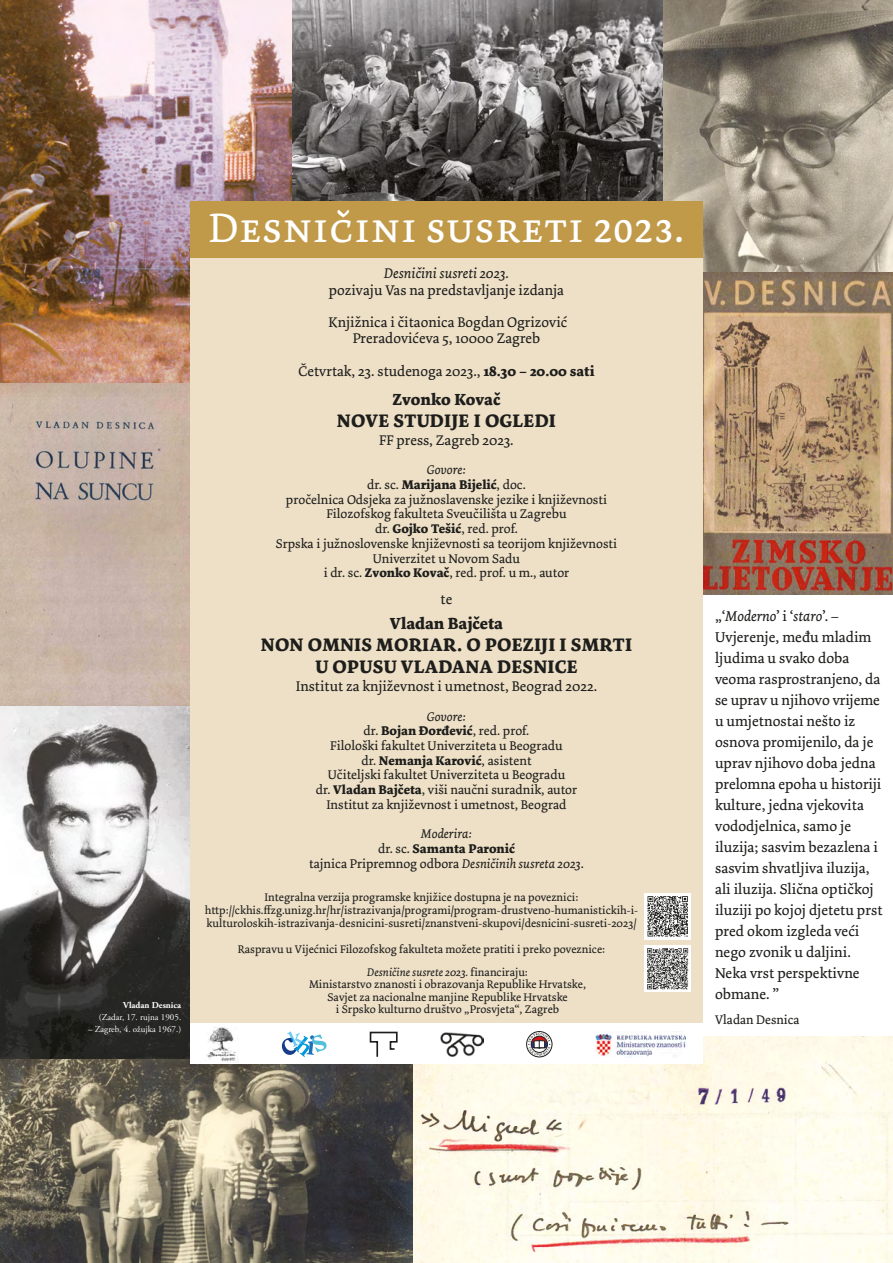
<style>
.page{position:relative;width:893px;height:1263px;background:#fff}
.page>*{position:absolute;margin:0;border:0;box-sizing:border-box;transform-origin:0 0}
.t1{font:43.2px "Dolly Pro Regular Small Caps";color:#fff}
.t2{font:700 19.2px/22px "Dolly Pro";letter-spacing:.01em;color:#1d1d1b;text-align:center}
.t3{font:700 16.95px "Dolly Pro";color:#1d1d1b}
.t4{font:15px/21px "Dolly Pro";color:#1d1d1b}
.t5{font:14.7px/16.2px "Dolly Pro";color:#1d1d1b;text-align:center}
.t6{font:italic 14.7px "Dolly Pro";color:#1d1d1b}
.t7{font:13.2px/14.7px "Dolly Pro";color:#1d1d1b;text-align:center}
.t8{font:italic 13.2px/14.7px "Dolly Pro";color:#1d1d1b;text-align:center}
.t9{font:11.7px/12.3px "Dolly Pro";color:#1d1d1b;text-align:center}
.t10{font:9.15px "Adobe Garamond Pro";color:#fff}
.t11{font:700 9.15px "Adobe Garamond Pro";color:#fff}
.s1{font-weight:700}
.s2{font-style:italic}
.s3{font-style:normal}
.s4{font-weight:700;font-style:normal}
</style>
<div class="page">
<img style="left:413px;top:1036px;width:480px;height:227px">
<img style="left:0;top:705px;width:190px;height:354px">
<img style="left:0;top:1059px;width:413px;height:204px">
<img style="left:0;top:383px;width:190px;height:322px">
<img style="left:292px;top:0;width:372px;height:201px">
<img style="left:664px;top:0;width:229px;height:273px">
<img style="left:0;top:0;width:292px;height:383px">
<img style="left:703px;top:273px;width:190px;height:322px">
<div style="left:190px;top:210px;width:513px;height:854px;background:#eee0c7"></div>
<div style="left:190px;top:201px;width:513px;height:57px;background:#c09949"></div>
<div style="left:644px;top:945px;width:47px;height:47px;background:#fff"></div>
<svg style="left:647px;top:948px;width:41px;height:41px;background:#90908f"></svg>
<div style="left:644px;top:893px;width:47px;height:47px;background:#fff"></div>
<svg style="left:647px;top:896px;width:41px;height:40px;background:#8d8d8c"></svg>
<div style="left:190px;top:1024px;width:513px;height:40px;background:#fff"></div>
<svg style="left:282px;top:1031px;width:45px;height:26px"></svg>
<svg style="left:526px;top:1031px;width:26px;height:26px"></svg>
<img style="left:206px;top:1027px;width:31px;height:34px">
<img style="left:441px;top:1032px;width:42px;height:24px">
<img style="left:595px;top:1031px;width:91px;height:26px">
<svg style="left:369px;top:1031px;width:29px;height:26px"></svg>
<p class="t11" style="left:123px;top:1000px;width:60px">Vladan Desnica</p>
<p class="t10" style="left:99px;top:1011px;width:84px">(Zadar, 17. rujna 1905.</p>
<p class="t10" style="left:88px;top:1023px;width:95px">– Zagreb, 4. ožujka 1967.)</p>
<h1 class="t1" style="left:209px;top:200px;width:477px">Desničini susreti 2023.</h1>
<p class="t6" style="left:384px;top:264px;width:126px">Desničini susreti 2023.</p>
<p class="t5" style="left:329px;top:282px;width:237px">pozivaju Vas na predstavljanje izdanja</p>
<p class="t5" style="left:329px;top:314px;width:240px">Knjižnica i čitaonica Bogdan Ogrizović<br>Preradovićeva 5, 10000 Zagreb</p>
<p class="t5" style="left:298px;top:363px;width:297px">Četvrtak, 23. studenoga 2023., <span class="s1">18.30 – 20.00 sati</span></p>
<p class="t3" style="left:392px;top:388px;width:110px">Zvonko Kovač</p>
<h2 class="t2" style="left:337px;top:410px;width:221px">NOVE STUDIJE I OGLEDI</h2>
<p class="t5" style="left:379px;top:432px;width:136px">FF press, Zagreb 2023.</p>
<p class="t7" style="left:276px;top:462px;width:343px"><span class="s2">Govore:<br></span>dr. sc. <span class="s1">Marijana Bijelić</span>, doc.<br>pročelnica Odsjeka za južnoslavenske jezike i književnosti Filozofskog fakulteta Sveučilišta u Zagrebu<br>dr. <span class="s1">Gojko Tešić</span>, red. prof.<br>Srpska i južnoslovenske književnosti sa teorijom književnosti Univerzitet u Novom Sadu<br>i dr. sc. <span class="s1">Zvonko Kovač</span>, red. prof. u m., autor</p>
<p class="t5" style="left:441px;top:591px;width:13px">te</p>
<p class="t3" style="left:390px;top:612px;width:115px">Vladan Bajčeta</p>
<h2 class="t2" style="left:261px;top:634px;width:373px">NON OMNIS MORIAR. O POEZIJI I SMRTI<br>U OPUSU VLADANA DESNICE</h2>
<p class="t5" style="left:296px;top:678px;width:303px">Institut za književnost i umetnost, Beograd 2022.</p>
<p class="t7" style="left:316px;top:709px;width:263px"><span class="s2">Govore:<br></span>dr. <span class="s1">Bojan Đorđević</span>, red. prof.<br>Filološki fakultet Univerziteta u Beogradu<br>dr. <span class="s1">Nemanja Karović</span>, asistent<br>Učiteljski fakultet Univerziteta u Beogradu<br>dr. <span class="s1">Vladan Bajčeta</span>, viši naučni suradnik, autor Institut za književnost i umetnost, Beograd</p>
<p class="t8" style="left:309px;top:827px;width:276px">Moderira:<br><span class="s3">dr. sc.</span> <span class="s4">Samanta Paronić<br></span><span class="s3">tajnica Pripremnog odbora</span> Desničinih susreta 2023<span class="s3">.</span></p>
<p class="t9" style="left:205px;top:891px;width:435px;line-height:12.9px">Integralna verzija programske knjižice dostupna je na poveznici: http://ckhis.ffzg.unizg.hr/hr/istrazivanja/programi/program-drustveno-humanistickih-i&shy;kulturoloskih-istrazivanja-desnicini-susreti/znanstveni-skupovi/desnicini-susreti-2023/</p>
<p class="t9" style="left:238px;top:943px;width:369px">Raspravu u Vijećnici Filozofskog fakulteta možete pratiti i preko poveznice:</p>
<p class="t9" style="left:309px;top:966px;width:279px"><span class="s2">Desničine susrete 2023.</span> financiraju:<br>Ministarstvo znanosti i obrazovanja Republike Hrvatske, Savjet za nacionalne manjine Republike Hrvatske<br>i Srpsko kulturno društvo „Prosvjeta“, Zagreb</p>
<p class="t4" style="left:715px;top:606px;width:169px">„‘<span class="s2">Moderno</span>’ i ‘<span class="s2">staro</span>’. –<br>Uvjerenje, među mladim ljudima u svako doba veoma rasprostranjeno, da se uprav u njihovo vrijeme u umjetnostai nešto iz osnova promijenilo, da je uprav njihovo doba jedna prelomna epoha u historiji kulture, jedna vjekovita vododjelnica, samo je iluzija; sasvim bezazlena i sasvim shvatljiva iluzija, ali iluzija. Slična optičkoj iluziji po kojoj djetetu prst pred okom izgleda veći nego zvonik u daljini.<br>Neka vrst perspektivne obmane. ”</p>
<p class="t7" style="left:715px;top:1012px;width:86px">Vladan Desnica</p>
</div>
